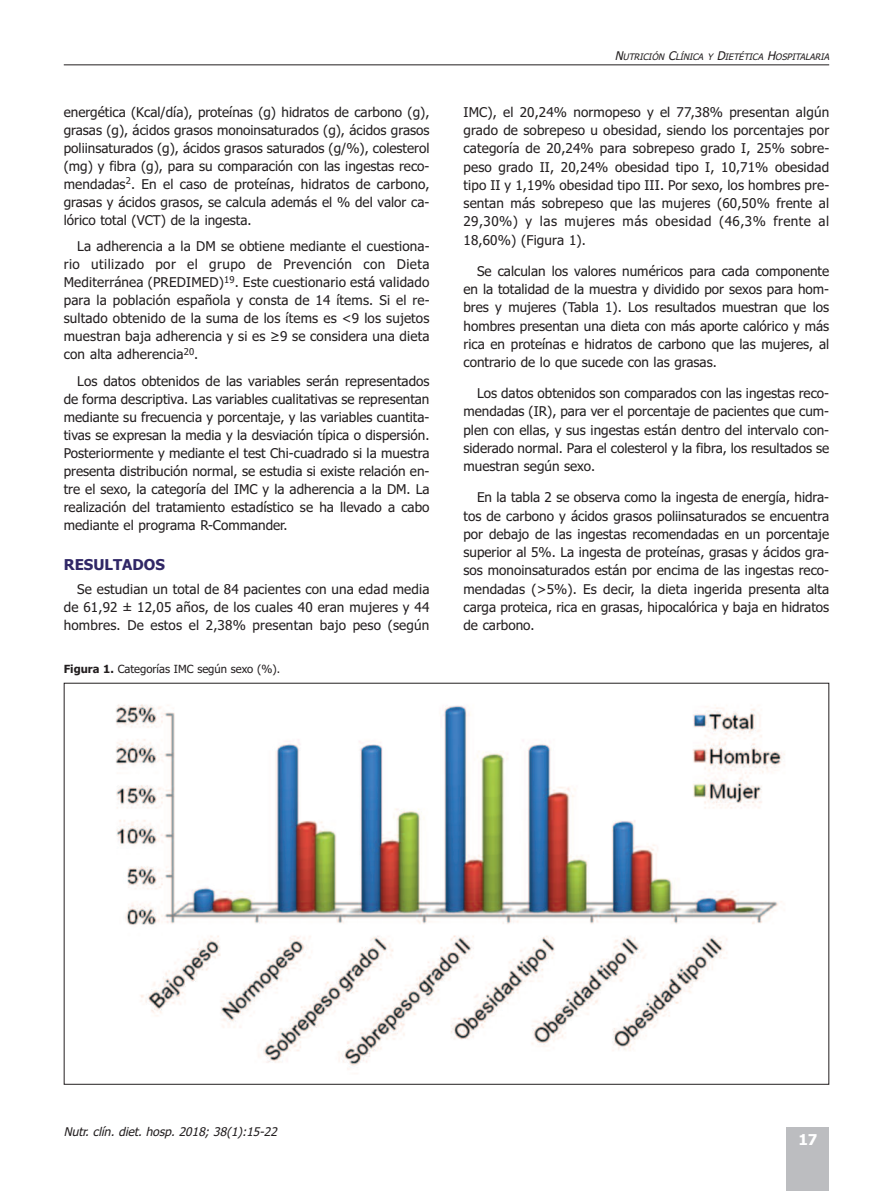
<style>
.page{position:relative;width:893px;height:1191px;background:#fff}
.page>*{position:absolute;margin:0;border:0;box-sizing:border-box;transform-origin:0 0}
.t1{font:700 15px "Tahoma";color:#302766}
.t2{font:700 15px "Tahoma";color:#fff}
.t3{font:13.5px/18.3px "Tahoma";color:#231f20;text-align:justify}
.t4{font:italic 12px "Tahoma";color:#231f20}
.t5{font:11.25px "Tahoma";color:#231f20}
.t6{font:italic 9px "Tahoma";color:#231f20}
.s1{font-weight:700}
.s2{font-size:12px}
</style>
<div class="page">
<div style="left:787px;top:1127px;width:42px;height:64px;background:#bcbdc0"></div>
<hr style="left:64px;top:64px;width:765px;height:1px;background:#231f20">
<img style="left:116px;top:704px;width:669px;height:366px">
<p class="t3" style="left:64px;top:103px;width:367px">energética (Kcal/día), proteínas (g) hidratos de carbono (g), grasas (g), ácidos grasos monoinsaturados (g), ácidos grasos poliinsaturados (g), ácidos grasos saturados (g/%), colesterol (mg) y fibra (g), para su comparación con las ingestas reco&shy;mendadas<sup>2</sup>. En el caso de proteínas, hidratos de carbono, grasas y ácidos grasos, se calcula además el % del valor ca&shy;lórico total (VCT) de la ingesta.</p>
<p class="t3" style="left:64px;top:238px;width:367px;text-indent:14px">La adherencia a la DM se obtiene mediante el cuestiona&shy;rio utilizado por el grupo de Prevención con Dieta Mediterránea (PREDIMED)<sup>19</sup>. Este cuestionario está validado para la población española y consta de 14 ítems. Si el re&shy;sultado obtenido de la suma de los ítems es &lt;9 los sujetos muestran baja adherencia y si es ≥9 se considera una dieta con alta adherencia<sup>20</sup>.</p>
<p class="t3" style="left:64px;top:372px;width:367px;text-indent:14px">Los datos obtenidos de las variables serán representados de forma descriptiva. Las variables cualitativas se representan mediante su frecuencia y porcentaje, y las variables cuantita&shy;tivas se expresan la media y la desviación típica o dispersión.<br>Posteriormente y mediante el test Chi-cuadrado si la muestra presenta distribución normal, se estudia si existe relación en&shy;tre el sexo, la categoría del IMC y la adherencia a la DM. La realización del tratamiento estadístico se ha llevado a cabo mediante el programa R-Commander.</p>
<p class="t1" style="left:64px;top:555px;width:103px">RESULTADOS</p>
<p class="t3" style="left:64px;top:580px;width:367px;text-indent:14px">Se estudian un total de 84 pacientes con una edad media de 61,92 ± 12,05 años, de los cuales 40 eran mujeres y 44 hombres. De estos el 2,38% presentan bajo peso (según</p>
<p class="t5" style="left:64px;top:662px;width:218px"><span class="s1">Figura 1.</span> Categorías IMC según sexo (%).</p>
<p class="t6" style="left:615px;top:52px;width:218px"><span class="s2">N</span>UTRICIÓN <span class="s2">C</span>LÍNICA Y <span class="s2">D</span>IETÉTICA <span class="s2">H</span>OSPITALARIA</p>
<p class="t3" style="left:463px;top:103px;width:367px">IMC), el 20,24% normopeso y el 77,38% presentan algún grado de sobrepeso u obesidad, siendo los porcentajes por categoría de 20,24% para sobrepeso grado I, 25% sobre&shy;peso grado II, 20,24% obesidad tipo I, 10,71% obesidad tipo II y 1,19% obesidad tipo III. Por sexo, los hombres pre&shy;sentan más sobrepeso que las mujeres (60,50% frente al 29,30%) y las mujeres más obesidad (46,3% frente al 18,60%) (Figura 1).</p>
<p class="t3" style="left:463px;top:262px;width:367px;text-indent:14px">Se calculan los valores numéricos para cada componente en la totalidad de la muestra y dividido por sexos para hom&shy;bres y mujeres (Tabla 1). Los resultados muestran que los hombres presentan una dieta con más aporte calórico y más rica en proteínas e hidratos de carbono que las mujeres, al contrario de lo que sucede con las grasas.</p>
<p class="t3" style="left:463px;top:384px;width:367px;text-indent:14px">Los datos obtenidos son comparados con las ingestas reco&shy;mendadas (IR), para ver el porcentaje de pacientes que cum&shy;plen con ellas, y sus ingestas están dentro del intervalo con&shy;siderado normal. Para el colesterol y la fibra, los resultados se muestran según sexo.</p>
<p class="t3" style="left:463px;top:488px;width:367px;text-indent:14px">En la tabla 2 se observa como la ingesta de energía, hidra&shy;tos de carbono y ácidos grasos poliinsaturados se encuentra por debajo de las ingestas recomendadas en un porcentaje superior al 5%. La ingesta de proteínas, grasas y ácidos gra&shy;sos monoinsaturados están por encima de las ingestas reco&shy;mendadas (&gt;5%). Es decir, la dieta ingerida presenta alta carga proteica, rica en grasas, hipocalórica y baja en hidratos de carbono.</p>
<p class="t4" style="left:64px;top:1125px;width:218px">Nutr. clín. diet. hosp. 2018; 38(1):15-22</p>
<p class="t2" style="left:798px;top:1130px;width:21px">17</p>
</div>
